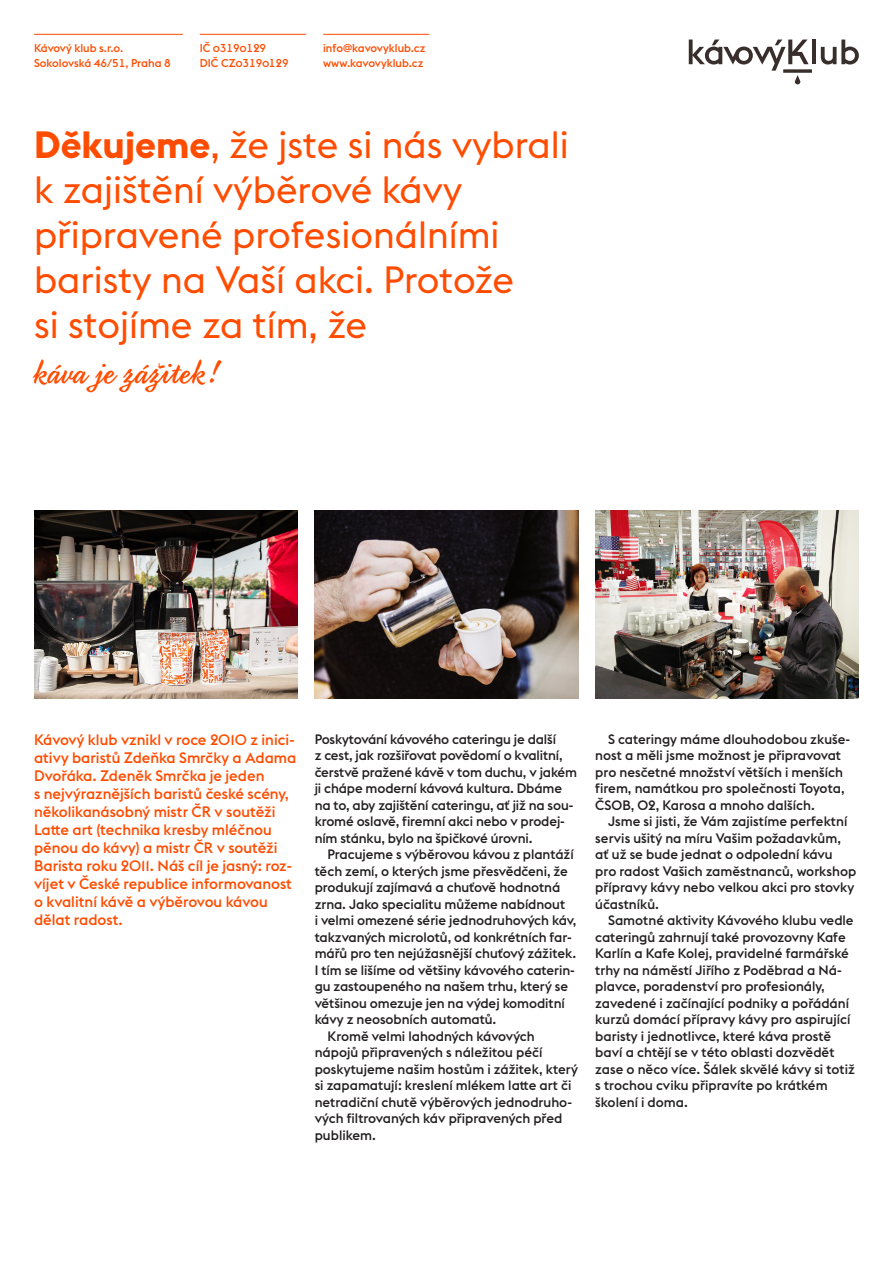
<style>
.page{position:relative;width:893px;height:1263px;background:#fff}
.page>*{position:absolute;margin:0;border:0;box-sizing:border-box;transform-origin:0 0}
.chleba{font:37.5px/45px "Euclid Flex";color:#ff4c00}
.chleba-2{font:37.5px "Fancier Script";color:#ff4c00}
.t1{font:500 15px/18px "Euclid Flex";color:#ff4c00}
.t2{font:500 13.5px/16.5px "Euclid Flex";letter-spacing:-.005em;color:#231f20}
.nadpis{font:500 11.25px/15px "Euclid Flex";color:#ff4c00}
.s1{font-weight:700}
</style>
<div class="page">
<img style="left:315px;top:510px;width:263px;height:189px">
<img style="left:34px;top:510px;width:264px;height:189px">
<img style="left:595px;top:510px;width:264px;height:189px">
<hr style="left:812px;top:40px;width:4px;height:24px;background:#382e2b">
<svg style="left:821px;top:40px;width:38px;height:25px"></svg>
<svg style="left:689px;top:40px;width:123px;height:44px"></svg>
<hr style="left:34px;top:34px;width:149px;height:1px;background:#ff4c00">
<hr style="left:200px;top:34px;width:106px;height:1px;background:#ff4c00">
<hr style="left:323px;top:34px;width:106px;height:1px;background:#ff4c00">
<p class="nadpis" style="left:34px;top:40px;width:91px">Kávový klub s.r.o.</p>
<p class="nadpis" style="left:34px;top:55px;width:138px">Sokolovská 46/51, Praha 8</p>
<p class="nadpis" style="left:200px;top:40px;width:91px">IČ 03190129<br>DIČ CZ03190129</p>
<p class="nadpis" style="left:323px;top:40px;width:104px">info@kavovyklub.cz</p>
<p class="nadpis" style="left:323px;top:55px;width:102px">www.kavovyklub.cz</p>
<p class="chleba" style="left:34px;top:122px;width:536px"><span class="s1">Děkujeme</span>, že jste si nás vybrali k zajištění výběrové kávy připravené profesionálními baristy na Vaší akci. Protože<br>si stojíme za tím, že</p>
<p class="chleba-2" style="left:34px;top:351px;width:188px">káva je zážitek!</p>
<p class="t1" style="left:34px;top:731px;width:264px">Kávový klub vznikl v roce 2010 z inici&shy;ativy baristů Zdeňka Smrčky a Adama Dvořáka. Zdeněk Smrčka je jeden<br>s nejvýraznějších baristů české scény, několikanásobný mistr ČR v soutěži Latte art (technika kresby mléčnou pěnou do kávy) a mistr ČR v soutěži Barista roku 2011. Náš cíl je jasný: roz&shy;víjet v České republice informovanost o kvalitní kávě a výběrovou kávou dělat radost.</p>
<p class="t2" style="left:315px;top:731px;width:264px">Poskytování kávového cateringu je další<br>z cest, jak rozšiřovat povědomí o kvalitní, čerstvě pražené kávě v tom duchu, v jakém ji chápe moderní kávová kultura. Dbáme na to, aby zajištění cateringu, ať již na sou&shy;kromé oslavě, firemní akci nebo v prodej&shy;ním stánku, bylo na špičkové úrovni.</p>
<p class="t2" style="left:315px;top:846px;width:263px;text-indent:13px">Pracujeme s výběrovou kávou z plantáží těch zemí, o kterých jsme přesvědčeni, že produkují zajímavá a chuťově hodnotná zrna. Jako specialitu můžeme nabídnout<br>i velmi omezené série jednodruhových káv, takzvaných microlotů, od konkrétních far&shy;mářů pro ten nejúžasnější chuťový zážitek.<br>I tím se lišíme od většiny kávového caterin&shy;gu zastoupeného na našem trhu, který se většinou omezuje jen na výdej komoditní kávy z neosobních automatů.</p>
<p class="t2" style="left:315px;top:1028px;width:265px;text-indent:13px">Kromě velmi lahodných kávových nápojů připravených s náležitou péčí poskytujeme našim hostům i zážitek, který si zapamatují: kreslení mlékem latte art či netradiční chutě výběrových jednodruho&shy;vých filtrovaných káv připravených před publikem.</p>
<p class="t2" style="left:595px;top:731px;width:256px;text-indent:13px">S cateringy máme dlouhodobou zkuše&shy;nost a měli jsme možnost je připravovat pro nesčetné množství větších i menších firem, namátkou pro společnosti Toyota, ČSOB, O2, Karosa a mnoho dalších.</p>
<p class="t2" style="left:595px;top:813px;width:263px;text-indent:13px">Jsme si jisti, že Vám zajistíme perfektní servis ušitý na míru Vašim požadavkům, ať už se bude jednat o odpolední kávu pro radost Vašich zaměstnanců, workshop přípravy kávy nebo velkou akci pro stovky účastníků.</p>
<p class="t2" style="left:595px;top:912px;width:261px;text-indent:13px">Samotné aktivity Kávového klubu vedle cateringů zahrnují také provozovny Kafe Karlín a Kafe Kolej, pravidelné farmářské trhy na náměstí Jiřího z Poděbrad a Ná&shy;plavce, poradenství pro profesionály, zavedené i začínající podniky a pořádání kurzů domácí přípravy kávy pro aspirující baristy i jednotlivce, které káva prostě baví a chtějí se v této oblasti dozvědět zase o něco více. Šálek skvělé kávy si totiž s trochou cviku připravíte po krátkém školení i doma.</p>
</div>
